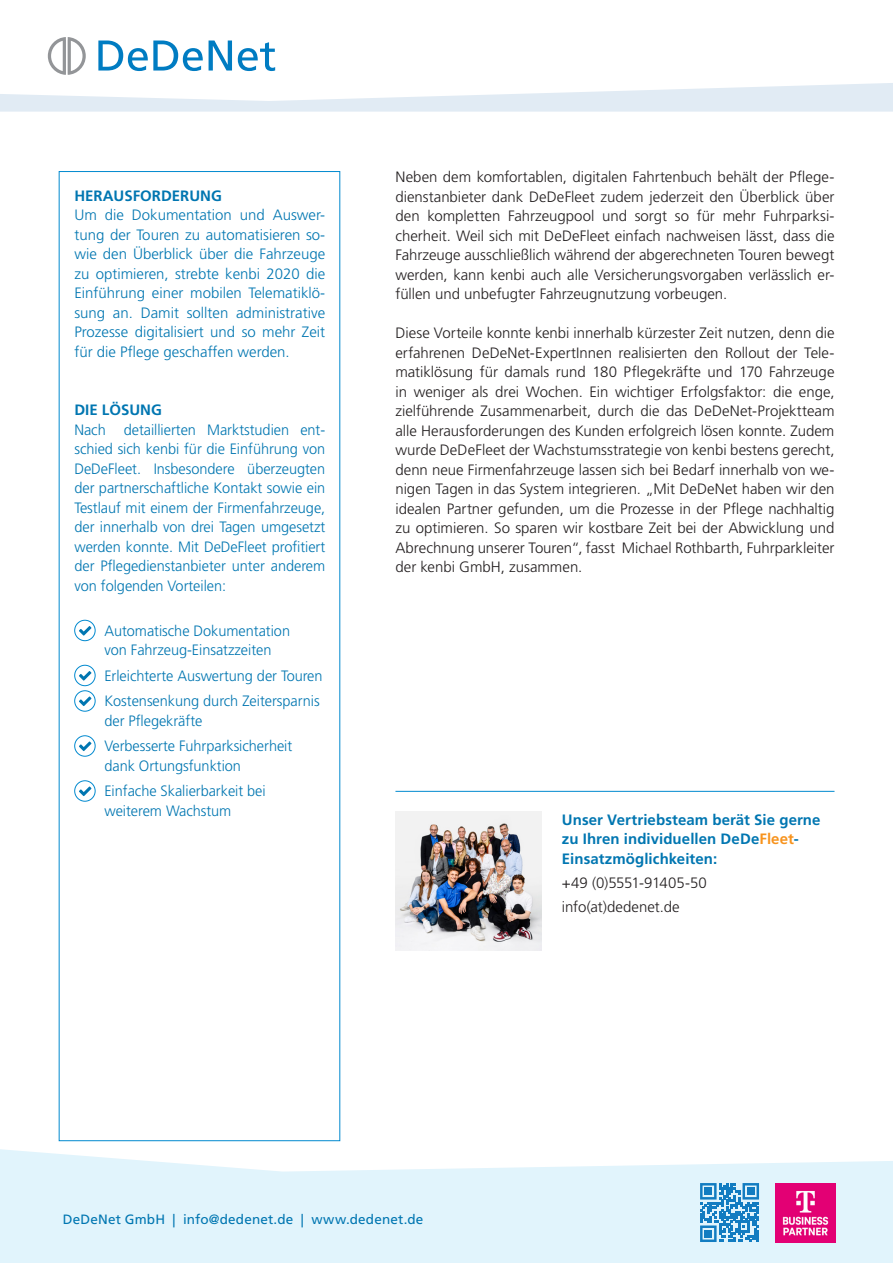
<style>
.page{position:relative;width:893px;height:1263px;background:#fff}
.page>*{position:absolute;margin:0;border:0;box-sizing:border-box;transform-origin:0 0}
.Fliesstext_DeDeNet{font:300 15px/19.5px "Frutiger LT Std";color:#231f20;text-align:justify}
.t1{font:300 15px/19.5px "Frutiger LT Std";letter-spacing:-.005em;color:#0076b1}
.Fliesstext_DeDeNet-2{font:700 15px/19.5px "Frutiger LT Std";letter-spacing:.005em;color:#0076b1}
.Fliesstext_DeDeNet-3{font:300 15px "Frutiger LT Std";letter-spacing:-.03em;color:#231f20}
.Fliesstext_DeDeNet-4{font:13.5px "Frutiger LT Std";letter-spacing:.015em;color:#0076b1}
.s1{color:#f7931d}
</style>
<div class="page">
<svg style="left:0;top:1149px;width:893px;height:114px;background:#e5f5fc"></svg>
<svg style="left:700px;top:1183px;width:59px;height:59px;background:#60a9d7"></svg>
<div style="left:705px;top:1188px;width:7px;height:7px;background:#127cc1"></div>
<div style="left:747px;top:1188px;width:7px;height:7px;background:#127cc1"></div>
<div style="left:705px;top:1230px;width:7px;height:7px;background:#127cc1"></div>
<svg style="left:0;top:83px;width:893px;height:29px"></svg>
<hr style="left:395px;top:791px;width:439px;height:1px;background:#0089cf">
<div style="left:74px;top:620px;width:21px;height:21px;border:1px solid #0089cf;border-radius:50%"></div>
<svg style="left:79px;top:626px;width:12px;height:9px"></svg>
<div style="left:74px;top:665px;width:21px;height:21px;border:1px solid #0089cf;border-radius:50%"></div>
<svg style="left:79px;top:671px;width:12px;height:9px"></svg>
<div style="left:74px;top:690px;width:21px;height:21px;border:1px solid #0089cf;border-radius:50%"></div>
<svg style="left:79px;top:696px;width:12px;height:10px"></svg>
<div style="left:74px;top:735px;width:21px;height:21px;border:1px solid #0089cf;border-radius:50%"></div>
<svg style="left:79px;top:741px;width:12px;height:10px"></svg>
<div style="left:74px;top:780px;width:21px;height:21px;border:1px solid #0089cf;border-radius:50%"></div>
<svg style="left:79px;top:786px;width:12px;height:10px"></svg>
<svg style="left:98px;top:41px;width:105px;height:30px"></svg>
<svg style="left:209px;top:41px;width:23px;height:30px"></svg>
<svg style="left:238px;top:42px;width:37px;height:29px"></svg>
<svg style="left:48px;top:37px;width:38px;height:38px"></svg>
<img style="left:776px;top:1183px;width:59px;height:59px">
<img style="left:395px;top:811px;width:146px;height:140px">
<p class="Fliesstext_DeDeNet-2" style="left:74px;top:186px;width:149px">HERAUSFORDERUNG</p>
<p class="t1" style="left:74px;top:205px;width:252px;text-align:justify">Um die Dokumentation und Auswer&shy;tung der Touren zu automatisieren so&shy;wie den Überblick über die Fahrzeuge zu optimieren, strebte kenbi 2020 die Einführung einer mobilen Telematiklö&shy;sung an. Damit sollten administrative Prozesse digitalisiert und so mehr Zeit für die Pflege geschaffen werden.</p>
<p class="Fliesstext_DeDeNet-2" style="left:74px;top:400px;width:89px">DIE LÖSUNG</p>
<p class="t1" style="left:74px;top:420px;width:252px;text-align:justify">Nach detaillierten Marktstudien ent&shy;schied sich kenbi für die Einführung von DeDeFleet. Insbesondere überzeugten der partnerschaftliche Kontakt sowie ein Testlauf mit einem der Firmenfahrzeuge, der innerhalb von drei Tagen umgesetzt werden konnte. Mit DeDeFleet profitiert der Pflegedienstanbieter unter anderem von folgenden Vorteilen:</p>
<p class="t1" style="left:104px;top:621px;width:187px">Automatische Dokumentation von Fahrzeug-Einsatzzeiten</p>
<p class="t1" style="left:104px;top:666px;width:220px">Erleichterte Auswertung der Touren</p>
<p class="t1" style="left:104px;top:691px;width:217px">Kostensenkung durch Zeitersparnis der Pflegekräfte</p>
<p class="t1" style="left:104px;top:736px;width:189px">Verbesserte Fuhrparksicherheit dank Ortungsfunktion</p>
<p class="t1" style="left:104px;top:781px;width:163px">Einfache Skalierbarkeit bei weiterem Wachstum</p>
<p class="Fliesstext_DeDeNet" style="left:395px;top:168px;width:441px">Neben dem komfortablen, digitalen Fahrtenbuch behält der Pflege&shy;dienstanbieter dank DeDeFleet zudem jederzeit den Überblick über den kompletten Fahrzeugpool und sorgt so für mehr Fuhrparksi&shy;cherheit. Weil sich mit DeDeFleet einfach nachweisen lässt, dass die Fahrzeuge ausschließlich während der abgerechneten Touren bewegt werden, kann kenbi auch alle Versicherungsvorgaben verlässlich er&shy;füllen und unbefugter Fahrzeugnutzung vorbeugen.</p>
<p class="Fliesstext_DeDeNet" style="left:395px;top:324px;width:441px">Diese Vorteile konnte kenbi innerhalb kürzester Zeit nutzen, denn die erfahrenen DeDeNet-ExpertInnen realisierten den Rollout der Tele&shy;matiklösung für damals rund 180 Pflegekräfte und 170 Fahrzeuge in weniger als drei Wochen. Ein wichtiger Erfolgsfaktor: die enge, zielführende Zusammenarbeit, durch die das DeDeNet-Projektteam alle Herausforderungen des Kunden erfolgreich lösen konnte. Zudem wurde DeDeFleet der Wachstumsstrategie von kenbi bestens gerecht, denn neue Firmenfahrzeuge lassen sich bei Bedarf innerhalb von we&shy;nigen Tagen in das System integrieren. „Mit DeDeNet haben wir den idealen Partner gefunden, um die Prozesse in der Pflege nachhaltig zu optimieren. So sparen wir kostbare Zeit bei der Abwicklung und Abrechnung unserer Touren“, fasst Michael Rothbarth, Fuhrparkleiter der kenbi GmbH, zusammen.</p>
<p class="Fliesstext_DeDeNet-2" style="left:562px;top:810px;width:260px">Unser Vertriebsteam berät Sie gerne zu Ihren individuellen DeDe<span class="s1">Fleet</span>-<br>Einsatzmöglichkeiten:</p>
<p class="Fliesstext_DeDeNet-3" style="left:562px;top:874px;width:146px">+49 (0)5551-91405-50</p>
<p class="Fliesstext_DeDeNet" style="left:562px;top:897px;width:119px">info(at)dedenet.de</p>
<p class="Fliesstext_DeDeNet-4" style="left:63px;top:1211px;width:362px">DeDeNet GmbH | info@dedenet.de | www.dedenet.de</p>
</div>
